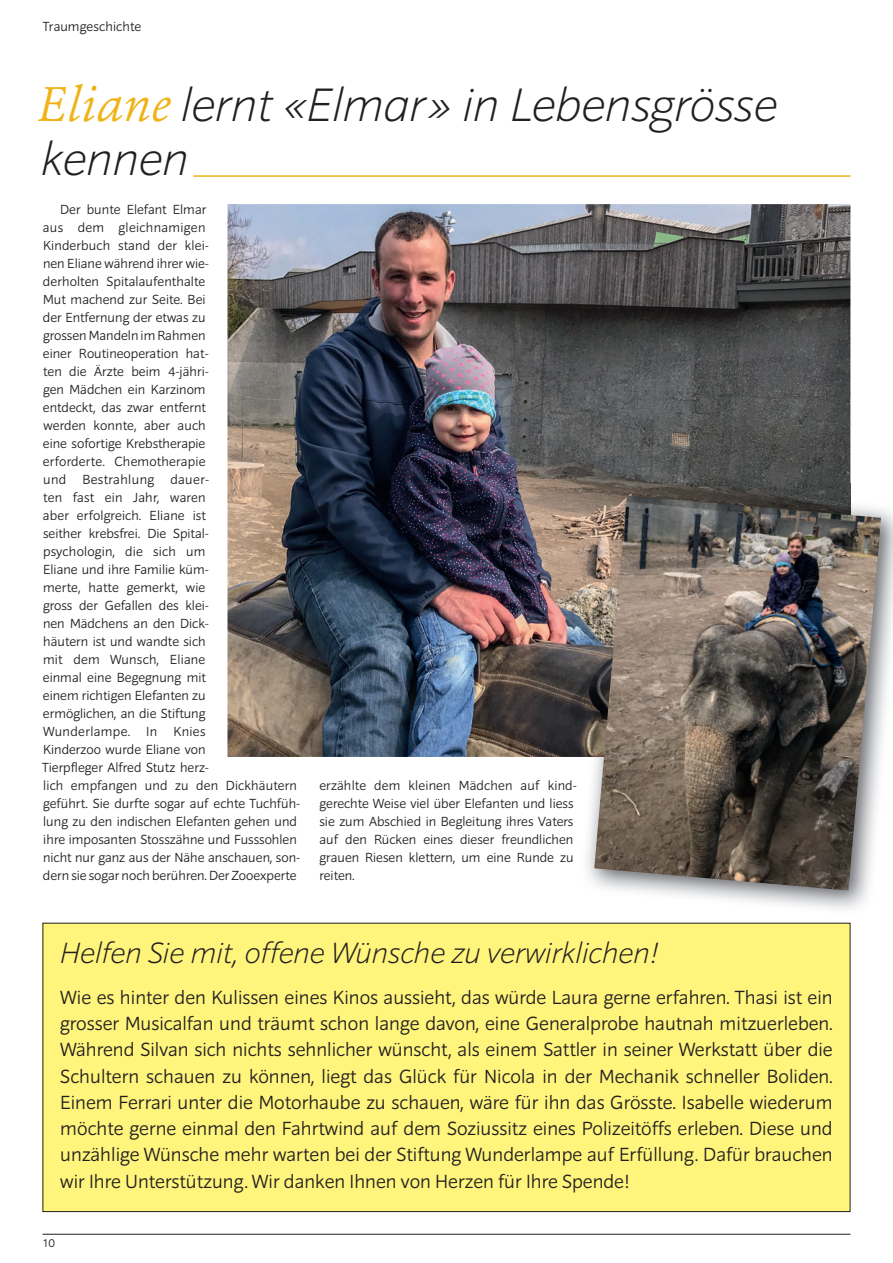
<style>
.page{position:relative;width:893px;height:1263px;background:#fff}
.page>*{position:absolute;margin:0;border:0;box-sizing:border-box;transform-origin:0 0}
.t1{font:italic 200 48px/54px "Sonus";color:#231f20}
.t2{font:italic 200 30px "Sonus";color:#231f20}
.t3{font:300 19.5px/26.2px "Sonus";color:#231f20;text-align:justify}
.t4{font:300 13.5px/18px "Sonus";color:#231f20}
.t5{font:300 12px "Sonus";color:#231f20}
.s1{font-family:"Erato";font-weight:300;color:#f0b316}
</style>
<div class="page">
<hr style="left:43px;top:1234px;width:807px;height:1px;background:#231f20">
<hr style="left:193px;top:175px;width:657px;height:2px;background:#f0b316">
<img style="left:227px;top:204px;width:623px;height:553px">
<img style="left:587px;top:483px;width:306px;height:426px">
<img style="left:582px;top:483px;width:268px;height:274px">
<img style="left:594px;top:495px;width:287px;height:395px">
<div style="left:43px;top:923px;width:807px;height:288px;background:#fff57c"></div>
<p class="t4" style="left:43px;top:17px;width:100px">Traumgeschichte</p>
<h1 class="t1" style="left:37px;top:77px;width:742px"><span class="s1">Eliane</span> lernt «Elmar» in Lebensgrösse kennen</h1>
<p class="t4" style="left:42px;top:200px;width:260px;text-indent:18px">Der bunte Elefant Elmar<br>aus dem gleichnamigen<br>Kinderbuch stand der klei-<br>nen Eliane während ihrer wie-<br>derholten Spitalaufenthalte<br>Mut machend zur Seite. Bei<br>der Entfernung der etwas zu<br>grossen Mandeln im Rahmen<br>einer Routineoperation hat-<br>ten die Ärzte beim 4-jähri-<br>gen Mädchen ein Karzinom<br>entdeckt, das zwar entfernt<br>werden konnte, aber auch<br>eine sofortige Krebstherapie<br>erforderte. Chemotherapie<br>und Bestrahlung dauer-<br>ten fast ein Jahr, waren<br>aber erfolgreich. Eliane ist<br>seither krebsfrei. Die Spital-<br>psychologin, die sich um<br>Eliane und ihre Familie küm-<br>merte, hatte gemerkt, wie<br>gross der Gefallen des klei-<br>nen Mädchens an den Dick-<br>häutern ist und wandte sich<br>mit dem Wunsch, Eliane<br>einmal eine Begegnung mit<br>einem richtigen Elefanten zu<br>ermöglichen, an die Stiftung<br>Wunderlampe. In Knies<br>Kinderzoo wurde Eliane von<br>Tierpfleger Alfred Stutz herz-<br>lich empfangen und zu den Dickhäutern geführt. Sie durfte sogar auf echte Tuchfüh&shy;lung zu den indischen Elefanten gehen und ihre imposanten Stosszähne und Fusssohlen nicht nur ganz aus der Nähe anschauen, son&shy;dern sie sogar noch berühren. Der Zooexperte</p>
<p class="t4" style="left:319px;top:776px;width:259px">erzählte dem kleinen Mädchen auf kind&shy;gerechte Weise viel über Elefanten und liess sie zum Abschied in Begleitung ihres Vaters auf den Rücken eines dieser freundlichen grauen Riesen klettern, um eine Runde zu reiten.</p>
<h2 class="t2" style="left:60px;top:933px;width:599px">Helfen Sie mit, offene Wünsche zu verwirklichen!</h2>
<p class="t3" style="left:60px;top:983px;width:774px">Wie es hinter den Kulissen eines Kinos aussieht, das würde Laura gerne erfahren. Thasi ist ein grosser Musicalfan und träumt schon lange davon, eine Generalprobe hautnah mitzuerleben.<br>Während Silvan sich nichts sehnlicher wünscht, als einem Sattler in seiner Werkstatt über die Schultern schauen zu können, liegt das Glück für Nicola in der Mechanik schneller Boliden.<br>Einem Ferrari unter die Motorhaube zu schauen, wäre für ihn das Grösste. Isabelle wiederum möchte gerne einmal den Fahrtwind auf dem Soziussitz eines Polizeitöffs erleben. Diese und unzählige Wünsche mehr warten bei der Stiftung Wunderlampe auf Erfüllung. Dafür brauchen wir Ihre Unterstützung. Wir danken Ihnen von Herzen für Ihre Spende!</p>
<p class="t5" style="left:43px;top:1235px;width:14px">10</p>
</div>
